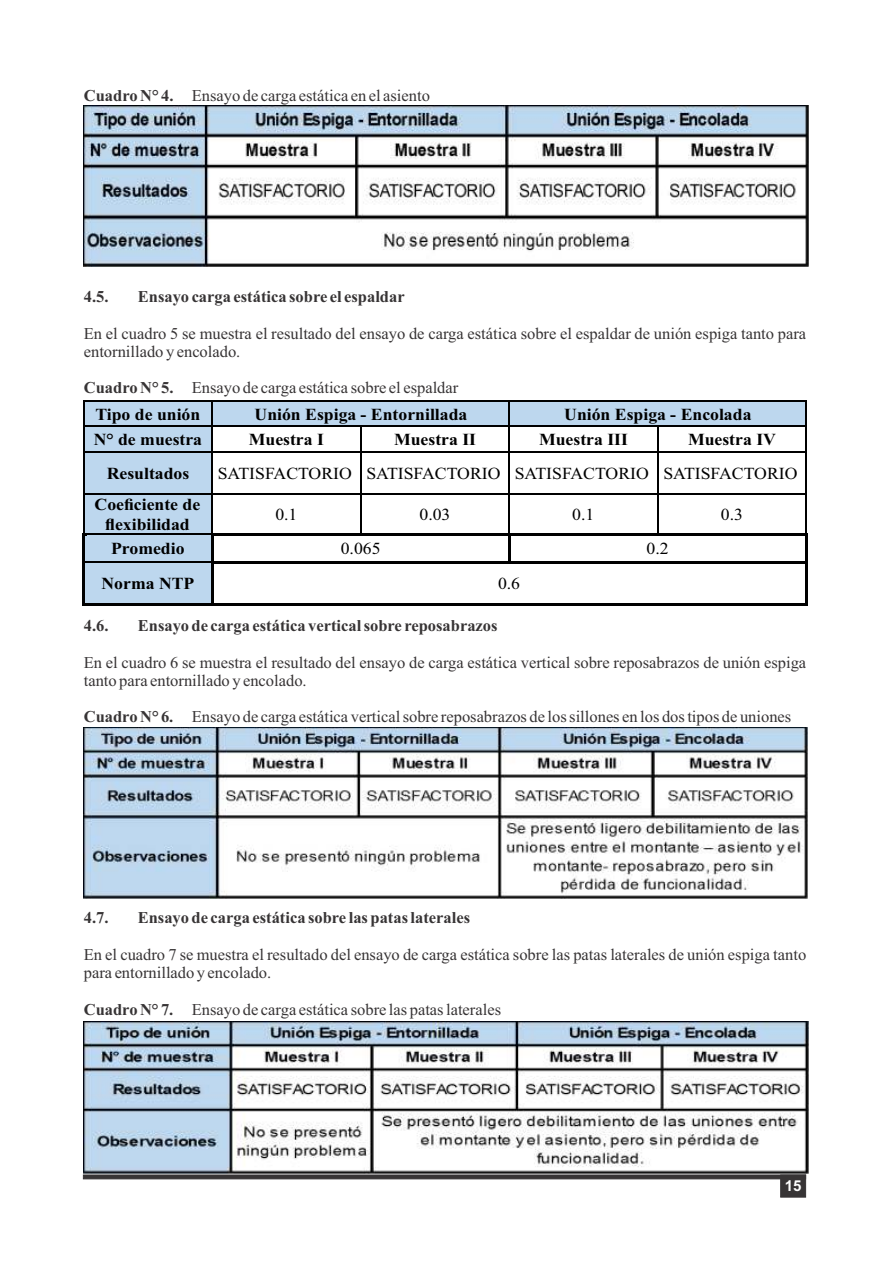
<style>
.page{position:relative;width:893px;height:1263px;background:#fff}
.page>*{position:absolute;margin:0;border:0;box-sizing:border-box;transform-origin:0 0}
.t1{font:700 16.95px/19.2px "Times New Roman";color:#000;text-align:center;scale:1.05 1}
.t2{font:16.95px "Times New Roman";color:#000;scale:1.05 1}
.t3{font:16.5px/18.3px "Times New Roman";color:#373435}
.t4{font:700 16.5px "Times New Roman";color:#373435}
.t5{font:700 15px "Arial";color:#fefefe}
.s1{font-weight:700}
</style>
<div class="page">
<svg style="left:83px;top:1174px;width:723px;height:24px"></svg>
<img style="left:84px;top:105px;width:724px;height:161px">
<hr style="left:85px;top:402px;width:126px;height:2px;background:#bdd7ee">
<hr style="left:85px;top:404px;width:4px;height:19px;background:#bdd7ee">
<hr style="left:207px;top:404px;width:4px;height:19px;background:#bdd7ee">
<hr style="left:85px;top:423px;width:126px;height:3px;background:#bdd7ee">
<div style="left:89px;top:404px;width:118px;height:19px;background:#bdd7ee"></div>
<hr style="left:212px;top:402px;width:296px;height:2px;background:#bdd7ee">
<div style="left:212px;top:404px;width:6px;height:19px;background:#bdd7ee"></div>
<hr style="left:504px;top:404px;width:4px;height:19px;background:#bdd7ee">
<hr style="left:212px;top:423px;width:296px;height:3px;background:#bdd7ee">
<div style="left:218px;top:404px;width:286px;height:19px;background:#bdd7ee"></div>
<hr style="left:509px;top:402px;width:296px;height:2px;background:#bdd7ee">
<div style="left:509px;top:404px;width:6px;height:19px;background:#bdd7ee"></div>
<hr style="left:801px;top:404px;width:4px;height:19px;background:#bdd7ee">
<hr style="left:509px;top:423px;width:296px;height:3px;background:#bdd7ee">
<div style="left:515px;top:404px;width:286px;height:19px;background:#bdd7ee"></div>
<hr style="left:85px;top:400px;width:126px;height:1px;background:#000">
<hr style="left:213px;top:400px;width:295px;height:1px;background:#000">
<hr style="left:510px;top:400px;width:296px;height:1px;background:#000">
<hr style="left:83px;top:401px;width:2px;height:25px;background:#000">
<hr style="left:211px;top:401px;width:2px;height:25px;background:#000">
<hr style="left:508px;top:401px;width:2px;height:25px;background:#000">
<hr style="left:85px;top:427px;width:126px;height:2px;background:#bdd7ee">
<hr style="left:85px;top:429px;width:4px;height:20px;background:#bdd7ee">
<hr style="left:207px;top:429px;width:4px;height:20px;background:#bdd7ee">
<hr style="left:85px;top:449px;width:126px;height:2px;background:#bdd7ee">
<div style="left:89px;top:429px;width:118px;height:20px;background:#bdd7ee"></div>
<hr style="left:85px;top:426px;width:126px;height:1px;background:#000">
<hr style="left:213px;top:426px;width:147px;height:1px;background:#000">
<hr style="left:362px;top:426px;width:146px;height:1px;background:#000">
<hr style="left:510px;top:426px;width:147px;height:1px;background:#000">
<hr style="left:658px;top:426px;width:148px;height:1px;background:#000">
<hr style="left:83px;top:427px;width:2px;height:24px;background:#000">
<hr style="left:211px;top:427px;width:2px;height:24px;background:#000">
<hr style="left:360px;top:427px;width:2px;height:24px;background:#000">
<hr style="left:508px;top:427px;width:2px;height:24px;background:#000">
<div style="left:85px;top:453px;width:126px;height:10px;background:#bdd7ee"></div>
<hr style="left:85px;top:463px;width:4px;height:20px;background:#bdd7ee">
<hr style="left:207px;top:463px;width:4px;height:20px;background:#bdd7ee">
<div style="left:85px;top:483px;width:126px;height:10px;background:#bdd7ee"></div>
<div style="left:89px;top:463px;width:118px;height:20px;background:#bdd7ee"></div>
<hr style="left:85px;top:451px;width:126px;height:2px;background:#000">
<hr style="left:213px;top:451px;width:147px;height:2px;background:#000">
<hr style="left:362px;top:451px;width:146px;height:2px;background:#000">
<hr style="left:510px;top:451px;width:147px;height:2px;background:#000">
<svg style="left:657px;top:426px;width:1px;height:27px"></svg>
<hr style="left:658px;top:451px;width:148px;height:2px;background:#000">
<svg style="left:806px;top:400px;width:1px;height:53px"></svg>
<hr style="left:83px;top:453px;width:2px;height:40px;background:#000">
<hr style="left:211px;top:453px;width:2px;height:40px;background:#000">
<hr style="left:360px;top:453px;width:2px;height:40px;background:#000">
<hr style="left:508px;top:453px;width:2px;height:40px;background:#000">
<hr style="left:657px;top:453px;width:1px;height:40px;background:#000">
<hr style="left:806px;top:453px;width:1px;height:40px;background:#000">
<hr style="left:85px;top:494px;width:126px;height:1px;background:#bdd7ee">
<hr style="left:85px;top:495px;width:4px;height:38px;background:#bdd7ee">
<hr style="left:207px;top:495px;width:4px;height:38px;background:#bdd7ee">
<hr style="left:85px;top:533px;width:126px;height:1px;background:#bdd7ee">
<div style="left:89px;top:495px;width:118px;height:19px;background:#bdd7ee"></div>
<div style="left:89px;top:514px;width:118px;height:19px;background:#bdd7ee"></div>
<hr style="left:85px;top:493px;width:126px;height:1px;background:#000">
<hr style="left:213px;top:493px;width:147px;height:1px;background:#000">
<hr style="left:362px;top:493px;width:146px;height:1px;background:#000">
<hr style="left:510px;top:493px;width:147px;height:1px;background:#000">
<hr style="left:658px;top:493px;width:148px;height:1px;background:#000">
<hr style="left:83px;top:494px;width:2px;height:40px;background:#000">
<hr style="left:211px;top:494px;width:2px;height:40px;background:#000">
<hr style="left:360px;top:494px;width:2px;height:40px;background:#000">
<hr style="left:508px;top:494px;width:2px;height:40px;background:#000">
<hr style="left:657px;top:494px;width:1px;height:40px;background:#000">
<hr style="left:806px;top:494px;width:1px;height:40px;background:#000">
<hr style="left:85px;top:536px;width:126px;height:3px;background:#bdd7ee">
<hr style="left:85px;top:539px;width:4px;height:19px;background:#bdd7ee">
<hr style="left:207px;top:539px;width:4px;height:19px;background:#bdd7ee">
<hr style="left:85px;top:558px;width:126px;height:3px;background:#bdd7ee">
<div style="left:89px;top:539px;width:118px;height:19px;background:#bdd7ee"></div>
<hr style="left:87px;top:534px;width:124px;height:2px;background:#000">
<hr style="left:216px;top:534px;width:144px;height:2px;background:#000">
<hr style="left:362px;top:534px;width:146px;height:2px;background:#000">
<hr style="left:513px;top:534px;width:144px;height:2px;background:#000">
<hr style="left:659px;top:534px;width:146px;height:2px;background:#000">
<hr style="left:83px;top:536px;width:2px;height:25px;background:#000">
<hr style="left:211px;top:536px;width:2px;height:25px;background:#000">
<hr style="left:508px;top:536px;width:2px;height:25px;background:#000">
<hr style="left:805px;top:536px;width:2px;height:25px;background:#000">
<div style="left:85px;top:563px;width:126px;height:11px;background:#bdd7ee"></div>
<hr style="left:85px;top:574px;width:4px;height:19px;background:#bdd7ee">
<hr style="left:207px;top:574px;width:4px;height:19px;background:#bdd7ee">
<div style="left:85px;top:593px;width:126px;height:10px;background:#bdd7ee"></div>
<div style="left:89px;top:574px;width:118px;height:19px;background:#bdd7ee"></div>
<hr style="left:85px;top:561px;width:126px;height:2px;background:#000">
<hr style="left:213px;top:561px;width:295px;height:2px;background:#000">
<hr style="left:510px;top:561px;width:295px;height:2px;background:#000">
<hr style="left:83px;top:563px;width:2px;height:40px;background:#000">
<hr style="left:85px;top:603px;width:126px;height:3px;background:#000">
<hr style="left:211px;top:563px;width:2px;height:40px;background:#000">
<hr style="left:213px;top:603px;width:592px;height:3px;background:#000">
<hr style="left:805px;top:563px;width:2px;height:40px;background:#000">
<img style="left:83px;top:727px;width:725px;height:172px">
<img style="left:83px;top:1022px;width:726px;height:151px">
<p class="t3" style="left:84px;top:88px;width:348px"><span class="s1">Cuadro N° 4.</span> Ensayo de carga estática en el asiento</p>
<p class="t4" style="left:84px;top:291px;width:26px">4.5.</p>
<p class="t4" style="left:138px;top:291px;width:268px">Ensayo carga estática sobre el espaldar</p>
<p class="t3" style="left:84px;top:325px;width:724px">En el cuadro 5 se muestra el resultado del ensayo de carga estática sobre el espaldar de unión espiga tanto para entornillado y encolado.</p>
<p class="t3" style="left:84px;top:380px;width:376px"><span class="s1">Cuadro N° 5.</span> Ensayo de carga estática sobre el espaldar</p>
<p class="t1" style="left:95px;top:406px;width:101px">Tipo de unión</p>
<p class="t1" style="left:255px;top:406px;width:204px">Unión Espiga - Entornillada</p>
<p class="t1" style="left:564px;top:406px;width:180px">Unión Espiga - Encolada</p>
<p class="t1" style="left:94px;top:432px;width:105px">N° de muestra</p>
<p class="t1" style="left:249px;top:432px;width:73px">Muestra I</p>
<p class="t1" style="left:394px;top:432px;width:80px">Muestra II</p>
<p class="t1" style="left:539px;top:432px;width:86px">Muestra III</p>
<p class="t1" style="left:688px;top:432px;width:85px">Muestra IV</p>
<p class="t1" style="left:107px;top:465px;width:80px">Resultados</p>
<p class="t2" style="left:218px;top:467px;width:554px">SATISFACTORIO SATISFACTORIO SATISFACTORIO SATISFACTORIO</p>
<p class="t1" style="left:95px;top:497px;width:102px">Coeficiente de flexibilidad</p>
<p class="t2" style="left:275px;top:508px;width:23px">0.1</p>
<p class="t2" style="left:419px;top:508px;width:31px">0.03</p>
<p class="t2" style="left:572px;top:508px;width:23px">0.1</p>
<p class="t2" style="left:721px;top:508px;width:23px">0.3</p>
<p class="t1" style="left:111px;top:541px;width:71px">Promedio</p>
<p class="t2" style="left:341px;top:542px;width:39px">0.065</p>
<p class="t2" style="left:647px;top:542px;width:23px">0.2</p>
<p class="t1" style="left:102px;top:576px;width:90px">Norma NTP</p>
<p class="t2" style="left:498px;top:577px;width:23px">0.6</p>
<p class="t4" style="left:84px;top:620px;width:26px">4.6.</p>
<p class="t4" style="left:138px;top:620px;width:361px">Ensayo de carga estática vertical sobre reposabrazos</p>
<p class="t3" style="left:84px;top:654px;width:724px">En el cuadro 6 se muestra el resultado del ensayo de carga estática vertical sobre reposabrazos de unión espiga tanto para entornillado y encolado.</p>
<p class="t3" style="left:84px;top:709px;width:709px"><span class="s1">Cuadro N° 6.</span> Ensayo de carga estática vertical sobre reposabrazos de los sillones en los dos tipos de uniones</p>
<p class="t4" style="left:84px;top:912px;width:26px">4.7.</p>
<p class="t4" style="left:138px;top:912px;width:334px">Ensayo de carga estática sobre las patas laterales</p>
<p class="t3" style="left:84px;top:947px;width:724px">En el cuadro 7 se muestra el resultado del ensayo de carga estática sobre las patas laterales de unión espiga tanto para entornillado y encolado.</p>
<p class="t3" style="left:84px;top:1002px;width:419px"><span class="s1">Cuadro N° 7.</span> Ensayo de carga estática sobre las patas laterales</p>
<p class="t5" style="left:785px;top:1180px;width:18px">15</p>
</div>
